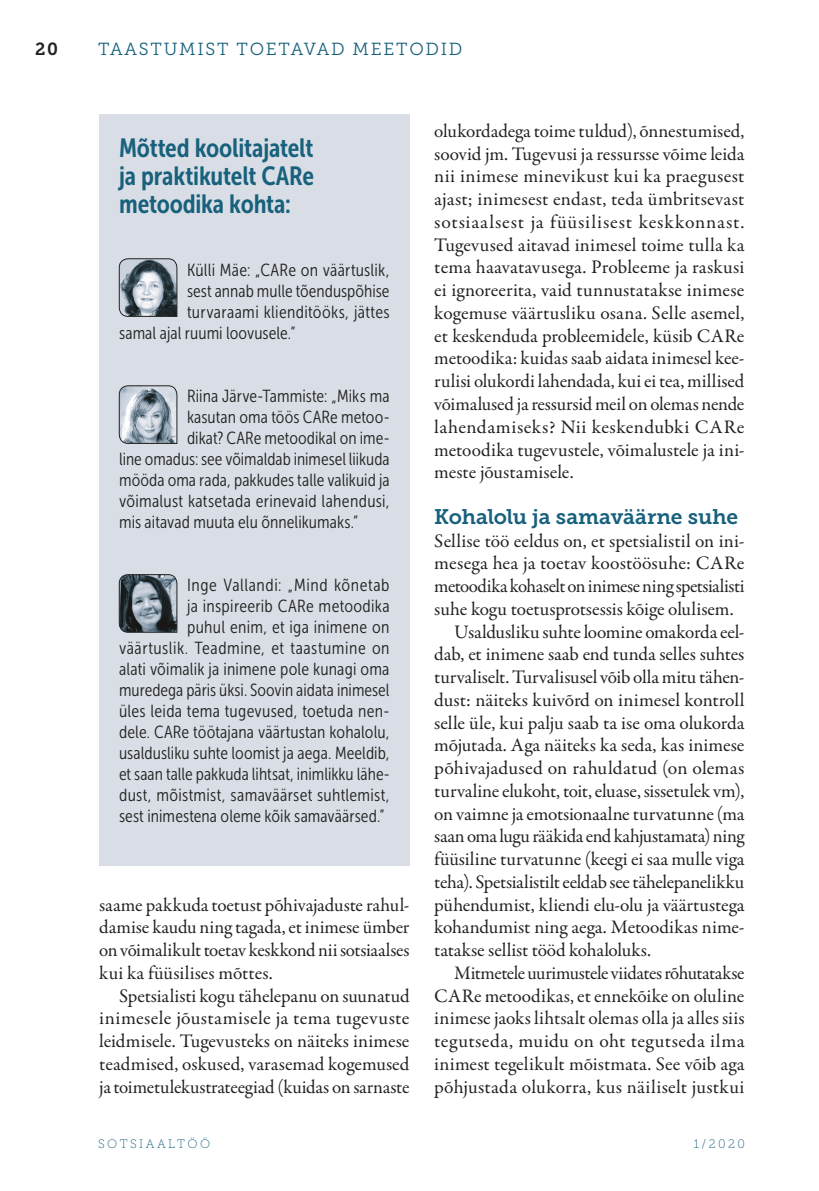
<style>
.page{position:relative;width:819px;height:1191px;background:#fff}
.page>*{position:absolute;margin:0;border:0;box-sizing:border-box;transform-origin:0 0}
.tabel_head{font:26.25px/28px "Museo Sans Cond 700";letter-spacing:-.005em;color:#18617c;text-align:justify}
.vahepea{font:21px "Museo Slab 700";letter-spacing:-.005em;color:#18617c}
.Keha{font:19.25px/22.8px "Garamond Premr Pro";color:#222221;text-align:justify}
.Keha_esi{font:19.25px/22.8px "Garamond Premr Pro";letter-spacing:-.01em;color:#222221;text-align:justify}
.tabel{font:17.5px/21px "Museo Sans Cond 300";letter-spacing:.01em;color:#222221;text-align:right}
.t1{font:17.5px "Museo Slab 300";letter-spacing:.1em;color:#18617c}
.t2{font:17.5px "Museo Slab 700";color:#222221}
.t3{font:12.25px "Museo Slab 100";letter-spacing:.2em;color:#18617c}
</style>
<div class="page">
<div style="left:99px;top:114px;width:310px;height:751px;background:#d9dee6"></div>
<svg style="left:119px;top:385px;width:58px;height:59px"></svg>
<svg style="left:119px;top:574px;width:58px;height:58px;background:#5f6971"></svg>
<svg style="left:119px;top:258px;width:58px;height:59px"></svg>
<p class="t2" style="left:35px;top:39px;width:25px">20</p>
<p class="t1" style="left:98px;top:39px;width:286px">TAASTUMIST TOETAVAD MEET</p>
<p class="t1" style="left:409px;top:39px;width:54px">ODID</p>
<p class="tabel_head" style="left:119px;top:134px;width:197px">Mõtted koolitajatelt ja praktikutelt CARe metoodika kohta:</p>
<p class="tabel" style="left:187px;top:259px;width:204px">Külli Mäe: „CARe on väärtuslik,</p>
<p class="tabel" style="left:187px;top:280px;width:204px">sest annab mulle tõenduspõhise</p>
<p class="tabel" style="left:187px;top:301px;width:204px">turvaraami klienditööks, jättes</p>
<p class="tabel" style="left:119px;top:322px;width:178px">samal ajal ruumi loovusele.”</p>
<p class="tabel" style="left:187px;top:385px;width:204px">Riina Järve-Tammiste: „Miks ma</p>
<p class="tabel" style="left:187px;top:406px;width:204px">kasutan oma töös CARe metoo-</p>
<p class="tabel" style="left:187px;top:427px;width:204px">dikat? CARe metoodikal on ime-</p>
<p class="tabel" style="left:119px;top:448px;width:272px">line omadus: see võimaldab inimesel liikuda</p>
<p class="tabel" style="left:119px;top:469px;width:272px">mööda oma rada, pakkudes talle valikuid ja</p>
<p class="tabel" style="left:119px;top:490px;width:272px">võimalust katsetada erinevaid lahendusi,</p>
<p class="tabel" style="left:119px;top:511px;width:241px">mis aitavad muuta elu õnnelikumaks.”</p>
<p class="tabel" style="left:119px;top:574px;width:272px">Inge Vallandi: „Mind kõnetab<br>ja inspireerib CARe metoodika<br>puhul enim, et iga inimene on väärtuslik. Teadmine, et taastumine on alati võimalik ja inimene pole kunagi oma muredega päris üksi. Soovin aidata inimesel üles leida tema tugevused, toetuda nen&shy;dele. CARe töötajana väärtustan kohalolu, usaldusliku suhte loomist ja aega. Meeldib, et saan talle pakkuda lihtsat, inimlikku lähe&shy;dust, mõistmist, samaväärset suhtlemist, sest inimestena oleme kõik samaväärsed.”</p>
<p class="Keha_esi" style="left:99px;top:893px;width:312px">saame pakkuda toetust põhivajaduste rahul&shy;damise kaudu ning tagada, et inimese ümber on võimalikult toetav keskkond nii sotsiaalses kui ka füüsilises mõttes.</p>
<p class="Keha" style="left:99px;top:984px;width:312px;text-indent:20px">Spetsialisti kogu tähelepanu on suunatud inimesele jõustamisele ja tema tugevuste leidmisele. Tugevusteks on näiteks inimese teadmised, oskused, varasemad kogemused ja toimetulekustrateegiad (kuidas on sarnaste</p>
<p class="Keha" style="left:434px;top:120px;width:312px">olukordadega toime tuldud), õnnestumised, soovid jm. Tugevusi ja ressursse võime leida nii inimese minevikust kui ka praegusest ajast; inimesest endast, teda ümbritsevast sotsiaalsest ja füüsilisest keskkonnast.<br>Tugevused aitavad inimesel toime tulla ka tema haavatavusega. Probleeme ja raskusi ei ignoreerita, vaid tunnustatakse inimese kogemuse väärtusliku osana. Selle asemel, et keskenduda probleemidele, küsib CARe metoodika: kuidas saab aidata inimesel kee&shy;rulisi olukordi lahendada, kui ei tea, millised võimalused ja ressursid meil on olemas nende lahendamiseks? Nii keskendubki CARe metoodika tugevustele, võimalustele ja ini&shy;meste jõustamisele.</p>
<p class="vahepea" style="left:434px;top:504px;width:305px">Kohalolu ja samaväärne suhe</p>
<p class="Keha_esi" style="left:434px;top:529px;width:312px">Sellise töö eeldus on, et spetsialistil on ini&shy;mesega hea ja toetav koostöösuhe: CARe metoodika kohaselt on inimese ning spetsialisti suhe kogu toetusprotsessis kõige olulisem.</p>
<p class="Keha" style="left:434px;top:620px;width:312px;text-indent:20px">Usaldusliku suhte loomine omakorda eel&shy;dab, et inimene saab end tunda selles suhtes turvaliselt. Turvalisusel võib olla mitu tähen&shy;dust: näiteks kuivõrd on inimesel kontroll selle üle, kui palju saab ta ise oma olukorda mõjutada. Aga näiteks ka seda, kas inimese põhivajadused on rahuldatud (on olemas turvaline elukoht, toit, eluase, sissetulek vm), on vaimne ja emotsionaalne turvatunne (ma saan oma lugu rääkida end kahjustamata) ning füüsiline turvatunne (keegi ei saa mulle viga teha). Spetsialistilt eeldab see tähelepanelikku pühendumist, kliendi elu-olu ja väärtustega kohandumist ning aega. Metoodikas nime&shy;tatakse sellist tööd kohaloluks.</p>
<p class="Keha" style="left:434px;top:962px;width:312px;text-indent:20px">Mitmetele uurimustele viidates rõhutatakse CARe metoodikas, et ennekõike on oluline inimese jaoks lihtsalt olemas olla ja alles siis tegutseda, muidu on oht tegutseda ilma inimest tegelikult mõistmata. See võib aga põhjustada olukorra, kus näiliselt justkui</p>
<p class="t3" style="left:98px;top:1137px;width:114px">SOTSIAALTÖÖ</p>
<p class="t3" style="left:693px;top:1137px;width:53px">1/2020</p>
</div>
